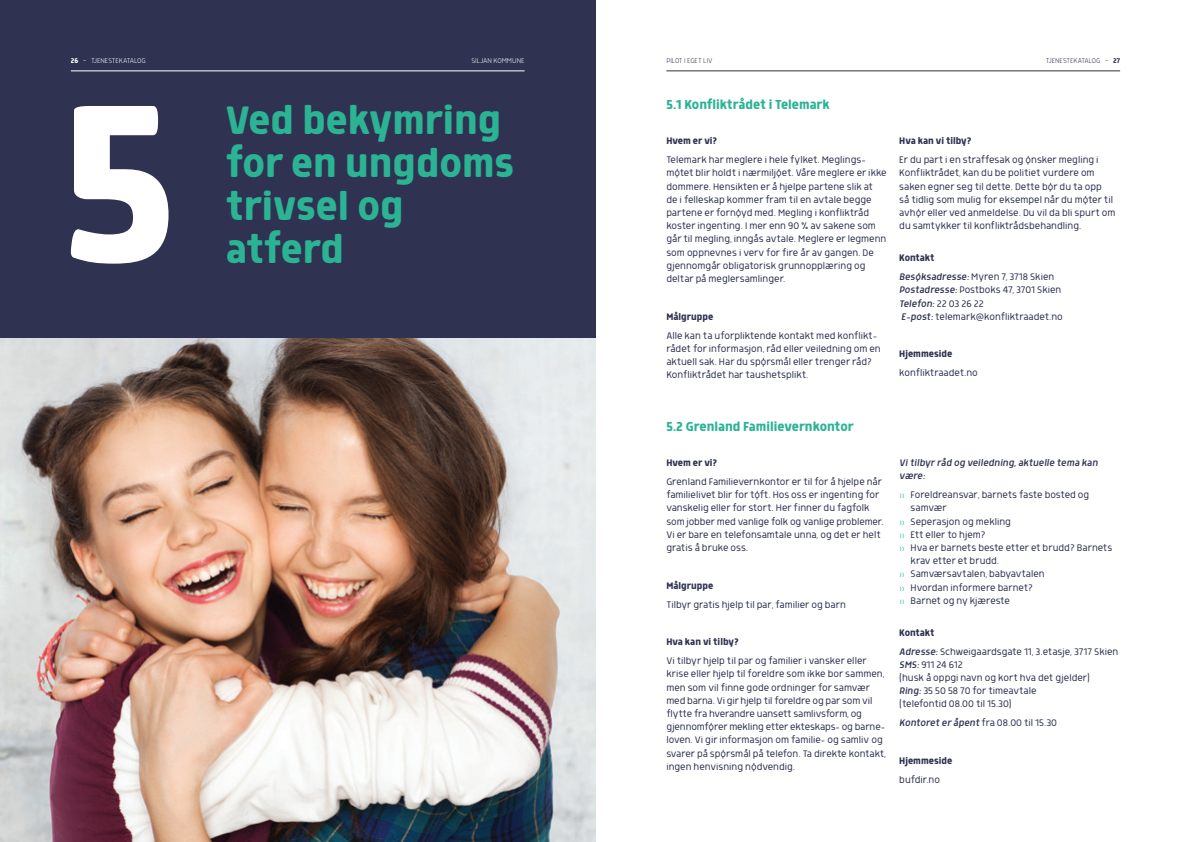
<style>
.page{position:relative;width:1191px;height:842px;background:#fff}
.page>*{position:absolute;margin:0;border:0;box-sizing:border-box;transform-origin:0 0}
.t1{font:500 261px "Morl";color:#fff}
.t2{font:500 46px/43px "Morl";color:#2bb394}
.t3{font:500 15px "Morl";color:#2bb394}
.t4{font:300 11px/13.2px "Morl";color:#2f3251}
.t5{font:500 11px "Morl";color:#2f3251}
.t6{font:italic 300 11px/13.2px "Morl";color:#2f3251}
.t7{font:200 8px "Morl";color:#fff}
.t8{font:200 8px "Morl";color:#2f3251}
.s1{font-weight:500}
.s2{font-style:italic}
.s3{font-weight:200;color:#2bb394}
</style>
<div class="page">
<hr style="left:666px;top:71px;width:454px;height:1px;background:#2f3251">
<div style="left:0;top:0;width:595px;height:842px;background:#2f3251"></div>
<hr style="left:71px;top:71px;width:453px;height:1px;background:#fff">
<img style="left:0;top:339px;width:595px;height:503px">
<p class="t7" style="left:71px;top:56px;width:76px"><span class="s1">26</span> — TJENESTEKATALOG</p>
<p class="t7" style="left:471px;top:56px;width:55px">SILJAN KOMMUNE</p>
<p class="t8" style="left:666px;top:56px;width:48px">PILOT I EGET LIV</p>
<p class="t8" style="left:1045px;top:56px;width:76px">TJENESTEKATALOG — <span class="s1">27</span></p>
<h3 class="t3" style="left:666px;top:97px;width:165px">5.1 Konfliktrådet i Telemark</h3>
<h1 class="t1" style="left:62px;top:38px;width:117px">5</h1>
<h2 class="t2" style="left:226px;top:97px;width:290px">Ved bekymring for en ungdoms trivsel og atferd</h2>
<p class="t5" style="left:899px;top:135px;width:74px">Hva kan vi tilby?</p>
<p class="t4" style="left:899px;top:153px;width:218px">Er du part i en straffesak og ønsker megling i Konfliktrådet, kan du be politiet vurdere om saken egner seg til dette. Dette bør du ta opp<br>så tidlig som mulig for eksempel når du møter til avhør eller ved anmeldelse. Du vil da bli spurt om du samtykker til konfliktrådsbehandling.</p>
<p class="t4" style="left:899px;top:248px;width:157px;line-height:18.9px"><span class="s1">Kontakt<br></span><span class="s2">Besøksadresse:</span> Myren 7, 3718 Skien</p>
<p class="t4" style="left:899px;top:283px;width:165px"><span class="s2">Postadresse:</span> Postboks 47, 3701 Skien<br><span class="s2">Telefon:</span> 22 03 26 22<br><span class="s2">E-post:</span> telemark@konfliktraadet.no</p>
<p class="t5" style="left:899px;top:348px;width:55px">Hjemmeside</p>
<p class="t4" style="left:899px;top:366px;width:80px">konfliktraadet.no</p>
<p class="t5" style="left:666px;top:135px;width:53px">Hvem er vi?</p>
<p class="t4" style="left:666px;top:153px;width:222px">Telemark har meglere i hele fylket. Meglings&shy;møtet blir holdt i nærmiljøet. Våre meglere er ikke dommere. Hensikten er å hjelpe partene slik at de i felleskap kommer fram til en avtale begge partene er fornøyd med. Megling i konfliktråd koster ingenting. I mer enn 90 % av sakene som går til megling, inngås avtale. Meglere er legmenn som oppnevnes i verv for fire år av gangen. De gjennomgår obligatorisk grunnopplæring og deltar på meglersamlinger.</p>
<p class="t5" style="left:666px;top:310px;width:48px">Målgruppe</p>
<p class="t4" style="left:666px;top:329px;width:216px">Alle kan ta uforpliktende kontakt med konflikt&shy;rådet for informasjon, råd eller veiledning om en aktuell sak. Har du spørsmål eller trenger råd?<br>Konfliktrådet har taushetsplikt.</p>
<h3 class="t3" style="left:666px;top:418px;width:189px">5.2 Grenland Familievernkontor</h3>
<p class="t5" style="left:666px;top:457px;width:53px">Hvem er vi?</p>
<p class="t4" style="left:666px;top:475px;width:219px">Grenland Familievernkontor er til for å hjelpe når familielivet blir for tøft. Hos oss er ingenting for vanskelig eller for stort. Her finner du fagfolk som jobber med vanlige folk og vanlige problemer.<br>Vi er bare en telefonsamtale unna, og det er helt gratis å bruke oss.</p>
<p class="t5" style="left:666px;top:579px;width:48px">Målgruppe</p>
<p class="t4" style="left:666px;top:598px;width:181px">Tilbyr gratis hjelp til par, familier og barn</p>
<p class="t5" style="left:666px;top:636px;width:74px">Hva kan vi tilby?</p>
<p class="t4" style="left:666px;top:654px;width:221px">Vi tilbyr hjelp til par og familier i vansker eller krise eller hjelp til foreldre som ikke bor sammen, men som vil finne gode ordninger for samvær med barna. Vi gir hjelp til foreldre og par som vil flytte fra hverandre uansett samlivsform, og gjennomfører mekling etter ekteskaps- og barne&shy;loven. Vi gir informasjon om familie- og samliv og svarer på spørsmål på telefon. Ta direkte kontakt, ingen henvisning nødvendig.</p>
<p class="t6" style="left:899px;top:456px;width:200px">Vi tilbyr råd og veiledning, aktuelle tema kan være:</p>
<p class="t4" style="left:899px;top:488px;width:192px"><span class="s3">»</span> Foreldreansvar, barnets faste bosted og</p>
<p class="t4" style="left:910px;top:501px;width:38px">samvær</p>
<p class="t4" style="left:899px;top:515px;width:113px"><span class="s3">»</span> Seperasjon og mekling</p>
<p class="t4" style="left:899px;top:528px;width:88px"><span class="s3">»</span> Ett eller to hjem?</p>
<p class="t4" style="left:899px;top:541px;width:215px"><span class="s3">»</span> Hva er barnets beste etter et brudd? Barnets</p>
<p class="t4" style="left:910px;top:554px;width:90px">krav etter et brudd.</p>
<p class="t4" style="left:899px;top:567px;width:147px"><span class="s3">»</span> Samværsavtalen, babyavtalen</p>
<p class="t4" style="left:899px;top:581px;width:135px"><span class="s3">»</span> Hvordan informere barnet?</p>
<p class="t4" style="left:899px;top:594px;width:112px"><span class="s3">»</span> Barnet og ny kjæreste</p>
<p class="t4" style="left:899px;top:623px;width:221px;line-height:18.9px"><span class="s1">Kontakt<br></span><span class="s2">Adresse:</span> Schweigaardsgate 11, 3.etasje, 3717 Skien</p>
<p class="t4" style="left:899px;top:658px;width:192px"><span class="s2">SMS:</span> 911 24 612<br>(husk å oppgi navn og kort hva det gjelder)<br><span class="s2">Ring:</span> 35 50 58 70 for timeavtale<br>(telefontid 08.00 til 15.30)</p>
<p class="t4" style="left:899px;top:716px;width:159px"><span class="s2">Kontoret er åpent</span> fra 08.00 til 15.30</p>
<p class="t5" style="left:899px;top:755px;width:55px">Hjemmeside</p>
<p class="t4" style="left:899px;top:773px;width:42px">bufdir.no</p>
</div>
